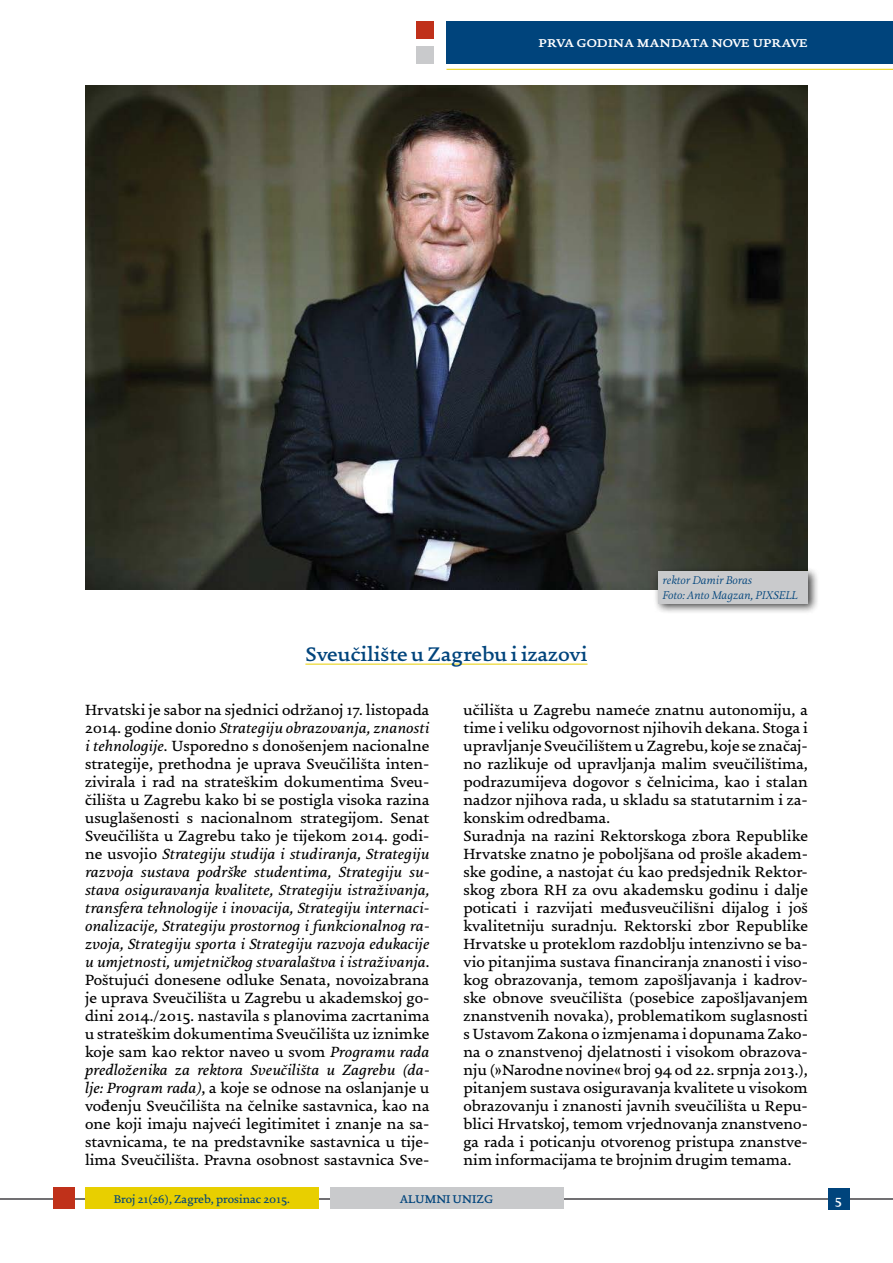
<style>
.page{position:relative;width:893px;height:1263px;background:#fff}
.page>*{position:absolute;margin:0;border:0;box-sizing:border-box;transform-origin:0 0}
.t1{font:700 21px "Uni Zg";color:#00447c}
.t2{font:500 15.75px/18px "Uni Zg";color:#000;text-align:justify}
.t3{font:700 15.75px "Uni Zg";letter-spacing:-.02em;color:#fff}
.t4{font:700 13.5px "Uni Zg";color:#fff}
.t5{font:italic 300 12px/15px "Uni Zg";color:#00447c}
.t6{font:500 12px "Uni Zg";color:#00447c}
.t7{font:700 12px "Uni Zg";color:#00447c}
.s1{font-style:italic}
</style>
<div class="page">
<hr style="left:0;top:1198px;width:893px;height:1px;background:#717073">
<div style="left:828px;top:1188px;width:21px;height:21px;background:#00447c"></div>
<div style="left:53px;top:1188px;width:21px;height:21px;background:#c0311a"></div>
<div style="left:330px;top:1188px;width:233px;height:21px;background:#c9cacc"></div>
<div style="left:85px;top:1188px;width:234px;height:21px;background:#e8cf00"></div>
<div style="left:446px;top:21px;width:447px;height:43px;background:#00447c"></div>
<div style="left:417px;top:47px;width:17px;height:17px;background:#c9cacc"></div>
<div style="left:417px;top:21px;width:17px;height:17px;background:#c0311a"></div>
<hr style="left:446px;top:69px;width:447px;height:1px;background:#e8cf00">
<hr style="left:305px;top:664px;width:283px;height:1px;background:#e8cf00">
<img style="left:85px;top:85px;width:723px;height:504px">
<div style="left:653px;top:566px;width:166px;height:48px;background:#000;opacity:.75"></div>
<div style="left:658px;top:571px;width:150px;height:32px;background:#c9cacc"></div>
<p class="t3" style="left:539px;top:34px;width:271px">prva godina mandata nove uprave</p>
<p class="t5" style="left:662px;top:573px;width:137px">rektor Damir Boras<br>Foto: Anto Magzan, PIXSELL</p>
<h1 class="t1" style="left:305px;top:643px;width:284px">Sveučilište u Zagrebu i izazovi</h1>
<p class="t2" style="left:85px;top:702px;width:346px">Hrvatski je sabor na sjednici održanoj 17. listopada 2014. godine donio <span class="s1">Strategiju obrazovanja, znanosti i tehnologije</span>. Usporedno s donošenjem nacionalne strategije, prethodna je uprava Sveučilišta inten&shy;zivirala i rad na strateškim dokumentima Sveu&shy;čilišta u Zagrebu kako bi se postigla visoka razina usuglašenosti s nacionalnom strategijom. Senat Sveučilišta u Zagrebu tako je tijekom 2014. godi&shy;ne usvojio <span class="s1">Strategiju studija i studiranja, Strategiju razvoja sustava podrške studentima, Strategiju su&shy;stava osiguravanja kvalitete, Strategiju istraživanja, transfera tehnologije i inovacija, Strategiju internaci&shy;onalizacije, Strategiju prostornog i funkcionalnog ra&shy;zvoja, Strategiju sporta i Strategiju razvoja edukacije u umjetnosti, umjetničkog stvaralaštva i istraživanja</span>.<br>Poštujući donesene odluke Senata, novoizabrana je uprava Sveučilišta u Zagrebu u akademskoj go&shy;dini 2014./2015. nastavila s planovima zacrtanima u strateškim dokumentima Sveučilišta uz iznimke koje sam kao rektor naveo u svom <span class="s1">Programu rada predloženika za rektora Sveučilišta u Zagrebu (da&shy;lje: Program rada)</span>, a koje se odnose na oslanjanje u vođenju Sveučilišta na čelnike sastavnica, kao na one koji imaju najveći legitimitet i znanje na sa&shy;stavnicama, te na predstavnike sastavnica u tije&shy;lima Sveučilišta. Pravna osobnost sastavnica Sve-</p>
<p class="t2" style="left:463px;top:702px;width:346px;text-align:left">učilišta u Zagrebu nameće znatnu autonomiju, a time i veliku odgovornost njihovih dekana. Stoga i upravljanje Sveučilištem u Zagrebu, koje se značaj&shy;no razlikuje od upravljanja malim sveučilištima, podrazumijeva dogovor s čelnicima, kao i stalan nadzor njihova rada, u skladu sa statutarnim i za&shy;konskim odredbama.<br>Suradnja na razini Rektorskoga zbora Republike Hrvatske znatno je poboljšana od prošle akadem&shy;ske godine, a nastojat ću kao predsjednik Rektor&shy;skog zbora RH za ovu akademsku godinu i dalje poticati i razvijati međusveučilišni dijalog i još kvalitetniju suradnju. Rektorski zbor Republike Hrvatske u proteklom razdoblju intenzivno se ba&shy;vio pitanjima sustava financiranja znanosti i viso&shy;kog obrazovanja, temom zapošljavanja i kadrov&shy;ske obnove sveučilišta (posebice zapošljavanjem znanstvenih novaka), problematikom suglasnosti s Ustavom Zakona o izmjenama i dopunama Zako&shy;na o znanstvenoj djelatnosti i visokom obrazova&shy;nju (»Narodne novine« broj 94 od 22. srpnja 2013.), pitanjem sustava osiguravanja kvalitete u visokom obrazovanju i znanosti javnih sveučilišta u Repu&shy;blici Hrvatskoj, temom vrjednovanja znanstveno&shy;ga rada i poticanju otvorenog pristupa znanstve&shy;nim informacijama te brojnim drugim temama.</p>
<p class="t6" style="left:114px;top:1193px;width:178px">Broj 21(26), Zagreb, prosinac 2015.</p>
<p class="t7" style="left:400px;top:1193px;width:95px">ALUMNI UNIZG</p>
<p class="t4" style="left:835px;top:1192px;width:9px">5</p>
</div>
